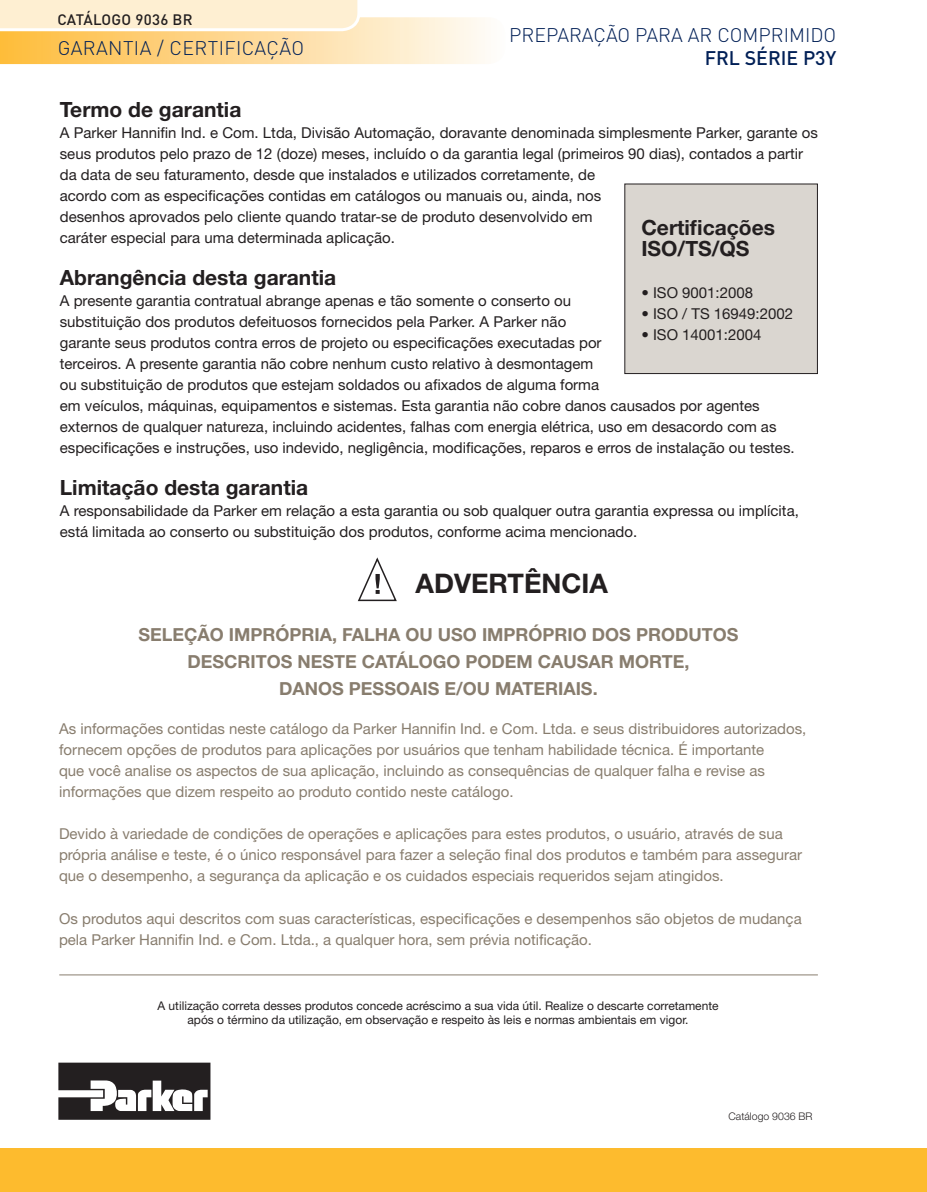
<style>
.page{position:relative;width:927px;height:1192px;background:#fff}
.page>*{position:absolute;margin:0;border:0;box-sizing:border-box;transform-origin:0 0}
.t1{font:700 27px "Helvetica Neue LT Std";color:#231f20}
.t2{font:700 21px/21px "Helvetica Neue LT Std";color:#231f20}
.t3{font:300 19.5px/23.4px "DIN";color:#001f56;text-align:right}
.t4{font:300 19.5px "DIN";letter-spacing:.02em;color:#001f56}
.t5{font:700 18px/27px "Helvetica Neue LT Std";color:#887d6e;text-align:center}
.t6{font:15px/21px "Helvetica Neue LT Std";color:#231f20}
.t7{font:15px/21px "Helvetica Neue LT Std";color:#887d6e}
.t8{font:500 15px "DIN";letter-spacing:.02em;color:#231f20}
.t9{font:12px/14.4px "Helvetica Neue LT Std";color:#231f20;text-align:center}
.t10{font:300 10.5px "Helvetica Neue LT Std";color:#231f20}
.s1{font-weight:500}
</style>
<div class="page">
<div style="left:0;top:1148px;width:927px;height:44px;background:#fdbb2e"></div>
<svg style="left:358px;top:557px;width:39px;height:45px"></svg>
<div style="left:625px;top:184px;width:192px;height:189px;background:#dad6d0"></div>
<div style="left:624px;top:184px;width:194px;height:190px;border:1px solid #231f20"></div>
<hr style="left:59px;top:974px;width:759px;height:1px;background:#887d6e">
<svg style="left:0;top:0;width:485px;height:64px;background:#fee5b8"></svg>
<svg style="left:58px;top:1062px;width:152px;height:58px"></svg>
<p class="t8" style="left:57px;top:10px;width:137px">CATÁLOGO 9036 BR</p>
<p class="t4" style="left:58px;top:36px;width:248px">GARANTIA / CERTIFICAÇÃO</p>
<p class="t3" style="left:509px;top:23px;width:329px">PREPARAÇÃO PARA AR COMPRIMIDO<br><span class="s1">FRL SÉRIE P3Y</span></p>
<p class="t2" style="left:60px;top:99px;width:183px">Termo de garantia</p>
<p class="t6" style="left:60px;top:122px;width:759px">A Parker Hannifin Ind. e Com. Ltda, Divisão Automação, doravante denominada simplesmente Parker, garante os seus produtos pelo prazo de 12 (doze) meses, incluído o da garantia legal (primeiros 90 dias), contados a partir da data de seu faturamento, desde que instalados e utilizados corretamente, de<br>acordo com as especificações contidas em catálogos ou manuais ou, ainda, nos<br>desenhos aprovados pelo cliente quando tratar-se de produto desenvolvido em<br>caráter especial para uma determinada aplicação.</p>
<p class="t2" style="left:60px;top:267px;width:278px">Abrangência desta garantia</p>
<p class="t6" style="left:60px;top:290px;width:736px">A presente garantia contratual abrange apenas e tão somente o conserto ou<br>substituição dos produtos defeituosos fornecidos pela Parker. A Parker não<br>garante seus produtos contra erros de projeto ou especificações executadas por<br>terceiros. A presente garantia não cobre nenhum custo relativo à desmontagem<br>ou substituição de produtos que estejam soldados ou afixados de alguma forma<br>em veículos, máquinas, equipamentos e sistemas. Esta garantia não cobre danos causados por agentes externos de qualquer natureza, incluindo acidentes, falhas com energia elétrica, uso em desacordo com as especificações e instruções, uso indevido, negligência, modificações, reparos e erros de instalação ou testes.</p>
<p class="t2" style="left:60px;top:477px;width:250px">Limitação desta garantia</p>
<p class="t6" style="left:60px;top:500px;width:741px">A responsabilidade da Parker em relação a esta garantia ou sob qualquer outra garantia expressa ou implícita, está limitada ao conserto ou substituição dos produtos, conforme acima mencionado.</p>
<p class="t1" style="left:416px;top:567px;width:194px">ADVERTÊNCIA</p>
<p class="t5" style="left:139px;top:621px;width:601px">SELEÇÃO IMPRÓPRIA, FALHA OU USO IMPRÓPRIO DOS PRODUTOS<br>DESCRITOS NESTE CATÁLOGO PODEM CAUSAR MORTE,<br>DANOS PESSOAIS E/OU MATERIAIS.</p>
<p class="t7" style="left:59px;top:718px;width:749px">As informações contidas neste catálogo da Parker Hannifin Ind. e Com. Ltda. e seus distribuidores autorizados, fornecem opções de produtos para aplicações por usuários que tenham habilidade técnica. É importante<br>que você analise os aspectos de sua aplicação, incluindo as consequências de qualquer falha e revise as informações que dizem respeito ao produto contido neste catálogo.</p>
<p class="t7" style="left:59px;top:823px;width:745px">Devido à variedade de condições de operações e aplicações para estes produtos, o usuário, através de sua própria análise e teste, é o único responsável para fazer a seleção final dos produtos e também para assegurar que o desempenho, a segurança da aplicação e os cuidados especiais requeridos sejam atingidos.</p>
<p class="t7" style="left:59px;top:907px;width:744px">Os produtos aqui descritos com suas características, especificações e desempenhos são objetos de mudança pela Parker Hannifin Ind. e Com. Ltda., a qualquer hora, sem prévia notificação.</p>
<p class="t2" style="left:641px;top:217px;width:135px">Certificações<br>ISO/TS/QS</p>
<p class="t6" style="left:641px;top:282px;width:113px">• ISO 9001:2008</p>
<p class="t6" style="left:641px;top:303px;width:153px">• ISO / TS 16949:2002</p>
<p class="t6" style="left:641px;top:324px;width:122px">• ISO 14001:2004</p>
<p class="t9" style="left:157px;top:998px;width:563px">A utilização correta desses produtos concede acréscimo a sua vida útil. Realize o descarte corretamente após o término da utilização, em observação e respeito às leis e normas ambientais em vigor.</p>
<p class="t10" style="left:728px;top:1110px;width:86px">Catálogo 9036 BR</p>
</div>
